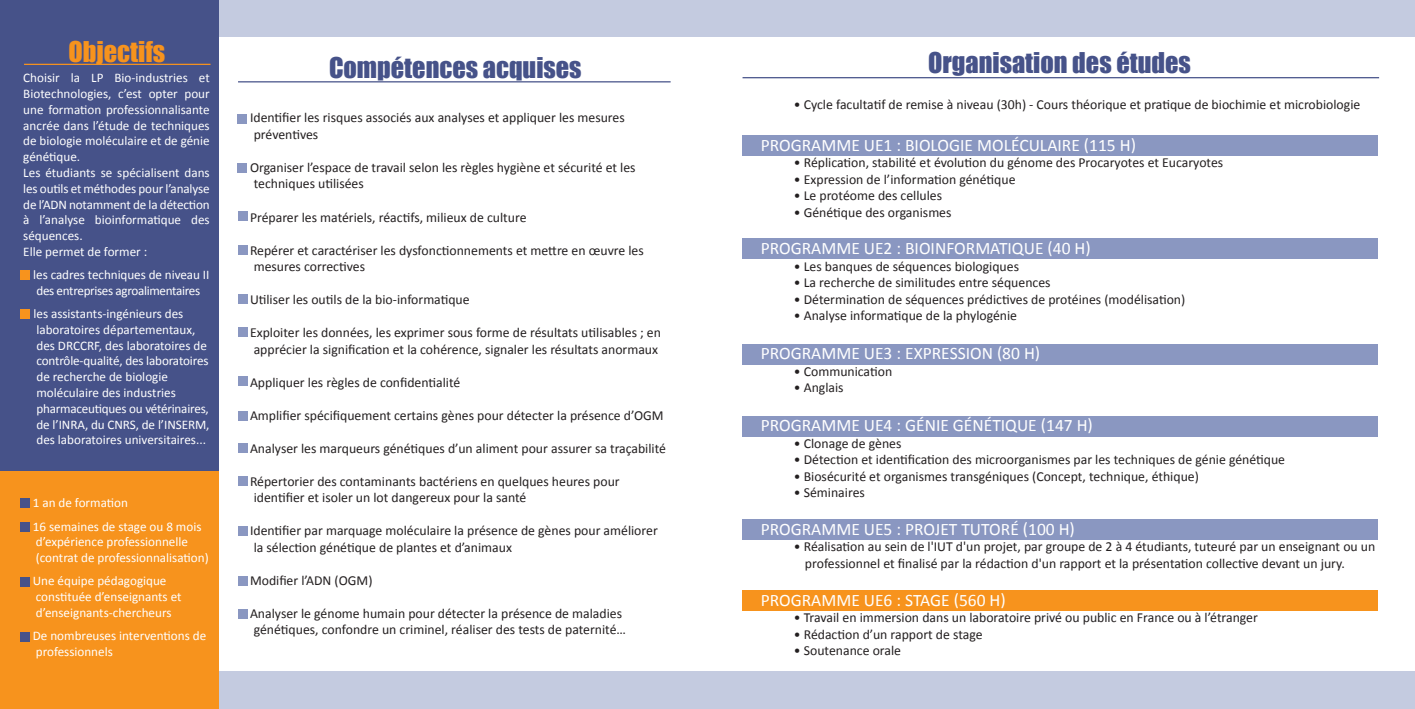
<style>
.page{position:relative;width:1415px;height:709px;background:#fff}
.page>*{position:absolute;margin:0;border:0;box-sizing:border-box;transform-origin:0 0}
.t1{font:26.25px "Impact";color:#465289}
.t2{font:26.25px "Impact";color:#f7931d}
.t3{font:17.5px "Calibri";color:#fff}
.t4{font:13.75px/16.5px "Calibri";color:#231f20}
.t5{font:13.12px/15.8px "Calibri";color:#fff}
.t6{font:13.12px/15.8px "Calibri";letter-spacing:-.025em;color:#fff;text-align:center}
</style>
<div class="page">
<div style="left:167px;top:670px;width:1248px;height:38px;background:#c4cbe0"></div>
<div style="left:167px;top:0;width:1248px;height:37px;background:#c4cbe0"></div>
<div style="left:0;top:0;width:219px;height:708px;background:#465289"></div>
<div style="left:0;top:470px;width:219px;height:238px;background:#f7931d"></div>
<div style="left:742px;top:135px;width:636px;height:21px;background:#8a97c1"></div>
<div style="left:742px;top:238px;width:636px;height:21px;background:#8a97c1"></div>
<div style="left:742px;top:343px;width:636px;height:21px;background:#8a97c1"></div>
<div style="left:742px;top:415px;width:636px;height:21px;background:#8a97c1"></div>
<div style="left:742px;top:518px;width:636px;height:21px;background:#8a97c1"></div>
<div style="left:742px;top:589px;width:636px;height:21px;background:#f7931d"></div>
<hr style="left:742px;top:77px;width:637px;height:1px;background:#465289">
<hr style="left:24px;top:64px;width:186px;height:1px;background:#f7931d">
<div style="left:20px;top:521px;width:10px;height:10px;background:#465289"></div>
<div style="left:20px;top:498px;width:10px;height:10px;background:#465289"></div>
<div style="left:20px;top:309px;width:10px;height:10px;background:#f7931d"></div>
<div style="left:20px;top:270px;width:10px;height:9px;background:#f7931d"></div>
<div style="left:20px;top:577px;width:10px;height:9px;background:#465289"></div>
<div style="left:20px;top:632px;width:10px;height:9px;background:#465289"></div>
<div style="left:237px;top:114px;width:10px;height:10px;background:#8a97c1"></div>
<div style="left:237px;top:163px;width:10px;height:9px;background:#8a97c1"></div>
<div style="left:238px;top:211px;width:9px;height:10px;background:#8a97c1"></div>
<div style="left:238px;top:245px;width:9px;height:9px;background:#8a97c1"></div>
<div style="left:238px;top:294px;width:9px;height:9px;background:#8a97c1"></div>
<div style="left:238px;top:327px;width:9px;height:9px;background:#8a97c1"></div>
<div style="left:238px;top:376px;width:9px;height:10px;background:#8a97c1"></div>
<div style="left:238px;top:410px;width:9px;height:10px;background:#8a97c1"></div>
<div style="left:238px;top:443px;width:9px;height:10px;background:#8a97c1"></div>
<div style="left:238px;top:476px;width:9px;height:9px;background:#8a97c1"></div>
<div style="left:238px;top:526px;width:9px;height:10px;background:#8a97c1"></div>
<div style="left:238px;top:575px;width:9px;height:10px;background:#8a97c1"></div>
<div style="left:238px;top:609px;width:9px;height:9px;background:#8a97c1"></div>
<hr style="left:238px;top:81px;width:432px;height:1px;background:#465289">
<h1 class="t2" style="left:68px;top:31px;width:98px">Objectifs</h1>
<p class="t5" style="left:23px;top:70px;width:188px">Choisir la LP Bio-industries et<br>Biotechnologies, c’est opter pour une formation professionnalisante ancrée dans l’étude de techniques de biologie moléculaire et de génie génétique.<br>Les étudiants se spécialisent dans les outils et méthodes pour l’analyse de l’ADN notamment de la détection à l’analyse bioinformatique des séquences.<br>Elle permet de former :</p>
<p class="t6" style="left:24px;top:267px;width:187px">• les cadres techniques de niveau II des entreprises agroalimentaires</p>
<p class="t5" style="left:36px;top:306px;width:175px;text-indent:-12px">• les assistants-ingénieurs des laboratoires départementaux, des DRCCRF, des laboratoires de contrôle-qualité, des laboratoires de recherche de biologie moléculaire des industries pharmaceutiques ou vétérinaires, de l’INRA, du CNRS, de l’INSERM, des laboratoires universitaires...</p>
<p class="t5" style="left:23px;top:495px;width:106px">• 1 an de formation</p>
<p class="t5" style="left:36px;top:518px;width:174px;text-indent:-12px">• 16 semaines de stage ou 8 mois d’expérience professionnelle (contrat de professionnalisation)</p>
<p class="t5" style="left:36px;top:573px;width:147px;text-indent:-12px">• Une équipe pédagogique constituée d’enseignants et d’enseignants-chercheurs</p>
<p class="t5" style="left:36px;top:627px;width:172px;text-indent:-12px">• De nombreuses interventions de professionnels</p>
<h1 class="t1" style="left:329px;top:47px;width:254px">Compétences acquises</h1>
<p class="t4" style="left:254px;top:110px;width:373px;text-indent:-14px">• Identifier les risques associés aux analyses et appliquer les mesures préventives</p>
<p class="t4" style="left:254px;top:159px;width:383px;text-indent:-14px">• Organiser l’espace de travail selon les règles hygiène et sécurité et les techniques utilisées</p>
<p class="t4" style="left:240px;top:209px;width:288px">• Préparer les matériels, réactifs, milieux de culture</p>
<p class="t4" style="left:254px;top:242px;width:392px;text-indent:-14px">• Repérer et caractériser les dysfonctionnements et mettre en œuvre les mesures correctives</p>
<p class="t4" style="left:240px;top:291px;width:231px">• Utiliser les outils de la bio-informatique</p>
<p class="t4" style="left:240px;top:324px;width:422px;text-align:right">• Exploiter les données, les exprimer sous forme de résultats utilisables ; en apprécier la signification et la cohérence, signaler les résultats anormaux</p>
<p class="t4" style="left:240px;top:374px;width:222px">• Appliquer les règles de confidentialité</p>
<p class="t4" style="left:240px;top:407px;width:425px">• Amplifier spécifiquement certains gènes pour détecter la présence d’OGM</p>
<p class="t4" style="left:240px;top:440px;width:427px">• Analyser les marqueurs génétiques d’un aliment pour assurer sa traçabilité</p>
<p class="t4" style="left:254px;top:473px;width:367px;text-indent:-14px">• Répertorier des contaminants bactériens en quelques heures pour identifier et isoler un lot dangereux pour la santé</p>
<p class="t4" style="left:254px;top:522px;width:406px;text-indent:-14px">• Identifier par marquage moléculaire la présence de gènes pour améliorer la sélection génétique de plantes et d’animaux</p>
<p class="t4" style="left:240px;top:572px;width:134px">• Modifier l’ADN (OGM)</p>
<p class="t4" style="left:240px;top:605px;width:387px;text-align:right">• Analyser le génome humain pour détecter la présence de maladies génétiques, confondre un criminel, réaliser des tests de paternité…</p>
<h1 class="t1" style="left:928px;top:43px;width:264px">Organisation des études</h1>
<p class="t4" style="left:794px;top:96px;width:568px">• Cycle facultatif de remise à niveau (30h) - Cours théorique et pratique de biochimie et microbiologie</p>
<p class="t3" style="left:761px;top:134px;width:377px">PROGRAMME UE1 : BIOLOGIE MOLÉCULAIRE (115 H)</p>
<p class="t4" style="left:794px;top:154px;width:431px">• Réplication, stabilité et évolution du génome des Procaryotes et Eucaryotes</p>
<p class="t4" style="left:794px;top:171px;width:223px">• Expression de l’information génétique</p>
<p class="t4" style="left:794px;top:187px;width:150px">• Le protéome des cellules</p>
<p class="t4" style="left:794px;top:204px;width:159px">• Génétique des organismes</p>
<p class="t3" style="left:761px;top:237px;width:331px">PROGRAMME UE2 : BIOINFORMATIQUE (40 H)</p>
<p class="t4" style="left:794px;top:258px;width:227px">• Les banques de séquences biologiques</p>
<p class="t4" style="left:794px;top:274px;width:258px">• La recherche de similitudes entre séquences</p>
<p class="t4" style="left:794px;top:291px;width:393px">• Détermination de séquences prédictives de protéines (modélisation)</p>
<p class="t4" style="left:794px;top:307px;width:225px">• Analyse informatique de la phylogénie</p>
<p class="t3" style="left:761px;top:342px;width:281px">PROGRAMME UE3 : EXPRESSION (80 H)</p>
<p class="t4" style="left:794px;top:363px;width:100px">• Communication</p>
<p class="t4" style="left:794px;top:379px;width:51px">• Anglais</p>
<p class="t3" style="left:761px;top:414px;width:334px">PROGRAMME UE4 : GÉNIE GÉNÉTIQUE (147 H)</p>
<p class="t4" style="left:794px;top:435px;width:109px">• Clonage de gènes</p>
<p class="t4" style="left:794px;top:451px;width:493px">• Détection et identification des microorganismes par les techniques de génie génétique</p>
<p class="t4" style="left:794px;top:468px;width:407px">• Biosécurité et organismes transgéniques (Concept, technique, éthique)</p>
<p class="t4" style="left:794px;top:484px;width:73px">• Séminaires</p>
<p class="t3" style="left:761px;top:518px;width:316px">PROGRAMME UE5 : PROJET TUTORÉ (100 H)</p>
<p class="t4" style="left:805px;top:538px;width:572px;text-indent:-11px">• Réalisation au sein de l'IUT d'un projet, par groupe de 2 à 4 étudiants, tuteuré par un enseignant ou un professionnel et finalisé par la rédaction d'un rapport et la présentation collective devant un jury.</p>
<p class="t3" style="left:761px;top:588px;width:246px">PROGRAMME UE6 : STAGE (560 H)</p>
<p class="t4" style="left:794px;top:609px;width:466px">• Travail en immersion dans un laboratoire privé ou public en France ou à l’étranger</p>
<p class="t4" style="left:794px;top:625px;width:190px">• Rédaction d’un rapport de stage</p>
<p class="t4" style="left:794px;top:642px;width:109px">• Soutenance orale</p>
</div>
